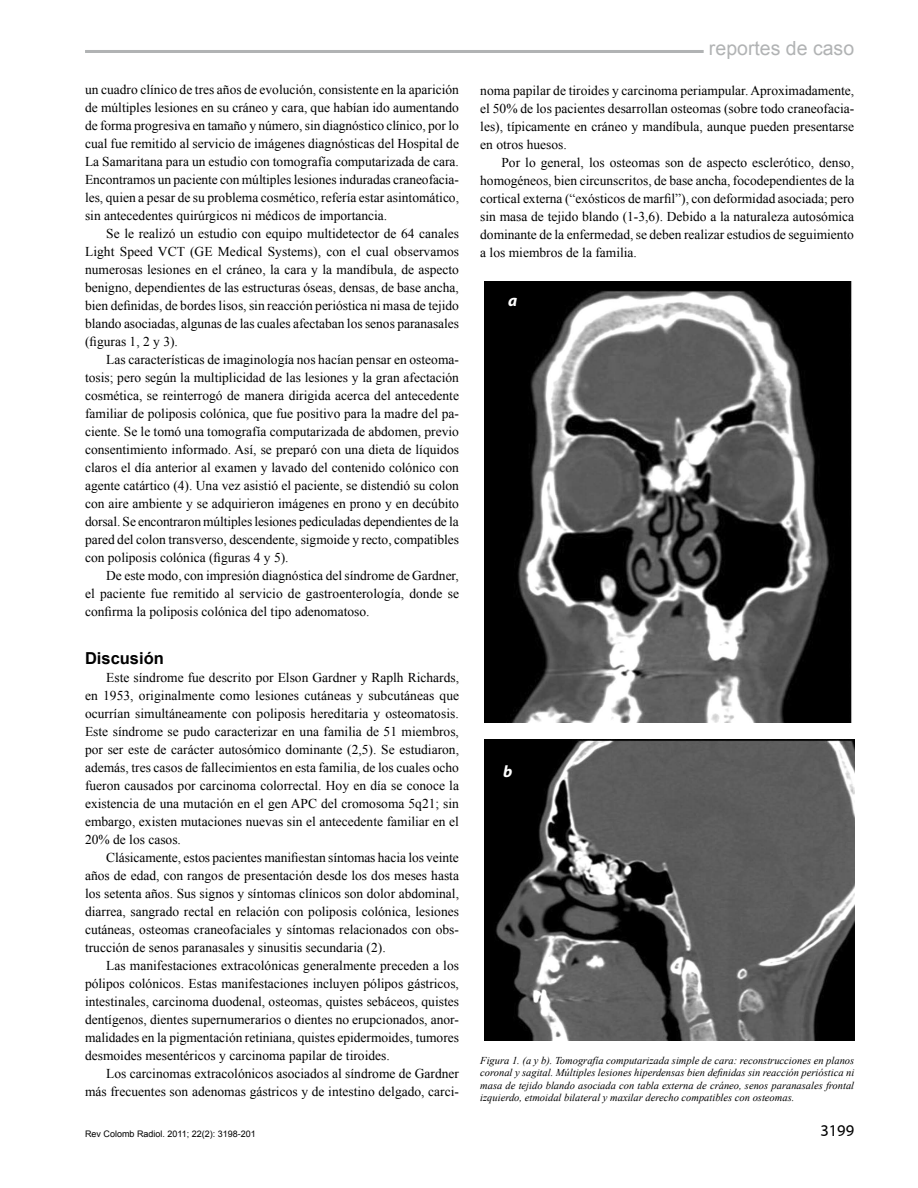
<style>
.page{position:relative;width:918px;height:1188px;background:#fff}
.page>*{position:absolute;margin:0;border:0;box-sizing:border-box;transform-origin:0 0}
.t1{font:19.5px "Arial";color:#b1b3b4}
.t2{font:700 16.5px "Arial";color:#000}
.t3{font:16.5px "Myriad";color:#000}
.t4{font:italic 700 16.5px "Myriad Pro";color:#fff}
.t5{font:13.5px/18px "Times New Roman";color:#000;text-align:justify}
.t6{font:italic 10.5px/12.6px "Times New Roman";color:#000;text-align:justify}
.t7{font:9px "Arial";color:#000}
</style>
<div class="page">
<hr style="left:85px;top:50px;width:619px;height:3px;background:#b1b3b4">
<img style="left:484px;top:281px;width:368px;height:441px">
<img style="left:484px;top:740px;width:370px;height:300px">
<p class="t5" style="left:85px;top:81px;width:376px">un cuadro clínico de tres años de evolución, consistente en la aparición de múltiples lesiones en su cráneo y cara, que habían ido aumentando de forma progresiva en tamaño y número, sin diagnóstico clínico, por lo cual fue remitido al servicio de imágenes diagnósticas del Hospital de La Samaritana para un estudio con tomografía computarizada de cara.<br>Encontramos un paciente con múltiples lesiones induradas craneofacia&shy;les, quien a pesar de su problema cosmético, refería estar asintomático, sin antecedentes quirúrgicos ni médicos de importancia.</p>
<p class="t5" style="left:85px;top:225px;width:376px;text-indent:21px">Se le realizó un estudio con equipo multidetector de 64 canales Light Speed VCT (GE Medical Systems), con el cual observamos numerosas lesiones en el cráneo, la cara y la mandíbula, de aspecto benigno, dependientes de las estructuras óseas, densas, de base ancha, bien definidas, de bordes lisos, sin reacción perióstica ni masa de tejido blando asociadas, algunas de las cuales afectaban los senos paranasales (figuras 1, 2 y 3).</p>
<p class="t5" style="left:85px;top:351px;width:376px;text-indent:21px">Las características de imaginología nos hacían pensar en osteoma&shy;tosis; pero según la multiplicidad de las lesiones y la gran afectación cosmética, se reinterrogó de manera dirigida acerca del antecedente familiar de poliposis colónica, que fue positivo para la madre del pa&shy;ciente. Se le tomó una tomografía computarizada de abdomen, previo consentimiento informado. Así, se preparó con una dieta de líquidos claros el día anterior al examen y lavado del contenido colónico con agente catártico (4). Una vez asistió el paciente, se distendió su colon con aire ambiente y se adquirieron imágenes en prono y en decúbito dorsal. Se encontraron múltiples lesiones pediculadas dependientes de la pared del colon transverso, descendente, sigmoide y recto, compatibles con poliposis colónica (figuras 4 y 5).</p>
<p class="t5" style="left:85px;top:567px;width:376px;text-indent:21px">De este modo, con impresión diagnóstica del síndrome de Gardner, el paciente fue remitido al servicio de gastroenterología, donde se confirma la poliposis colónica del tipo adenomatoso.</p>
<p class="t2" style="left:85px;top:648px;width:80px">Discusión</p>
<p class="t5" style="left:85px;top:669px;width:376px;text-indent:21px">Este síndrome fue descrito por Elson Gardner y Raplh Richards, en 1953, originalmente como lesiones cutáneas y subcutáneas que ocurrían simultáneamente con poliposis hereditaria y osteomatosis.<br>Este síndrome se pudo caracterizar en una familia de 51 miembros, por ser este de carácter autosómico dominante (2,5). Se estudiaron, además, tres casos de fallecimientos en esta familia, de los cuales ocho fueron causados por carcinoma colorrectal. Hoy en día se conoce la existencia de una mutación en el gen APC del cromosoma 5q21; sin embargo, existen mutaciones nuevas sin el antecedente familiar en el 20% de los casos.</p>
<p class="t5" style="left:85px;top:849px;width:376px;text-indent:21px">Clásicamente, estos pacientes manifiestan síntomas hacia los veinte años de edad, con rangos de presentación desde los dos meses hasta los setenta años. Sus signos y síntomas clínicos son dolor abdominal, diarrea, sangrado rectal en relación con poliposis colónica, lesiones cutáneas, osteomas craneofaciales y síntomas relacionados con obs&shy;trucción de senos paranasales y sinusitis secundaria (2).</p>
<p class="t5" style="left:85px;top:957px;width:376px;text-indent:21px">Las manifestaciones extracolónicas generalmente preceden a los pólipos colónicos. Estas manifestaciones incluyen pólipos gástricos, intestinales, carcinoma duodenal, osteomas, quistes sebáceos, quistes dentígenos, dientes supernumerarios o dientes no erupcionados, anor&shy;malidades en la pigmentación retiniana, quistes epidermoides, tumores desmoides mesentéricos y carcinoma papilar de tiroides.</p>
<p class="t5" style="left:85px;top:1065px;width:375px;text-align:right">Los carcinomas extracolónicos asociados al síndrome de Gardner más frecuentes son adenomas gástricos y de intestino delgado, carci-</p>
<p class="t7" style="left:85px;top:1128px;width:172px">Rev Colomb Radiol. 2011; 22(2): 3198-201</p>
<h1 class="t1" style="left:709px;top:36px;width:147px">reportes de caso</h1>
<p class="t5" style="left:480px;top:82px;width:376px">noma papilar de tiroides y carcinoma periampular. Aproximadamente, el 50% de los pacientes desarrollan osteomas (sobre todo craneofacia&shy;les), típicamente en cráneo y mandíbula, aunque pueden presentarse en otros huesos.</p>
<p class="t5" style="left:480px;top:154px;width:376px;text-indent:21px">Por lo general, los osteomas son de aspecto esclerótico, denso, homogéneos, bien circunscritos, de base ancha, focodependientes de la cortical externa (“exósticos de marfil”), con deformidad asociada; pero sin masa de tejido blando (1-3,6). Debido a la naturaleza autosómica dominante de la enfermedad, se deben realizar estudios de seguimiento a los miembros de la familia.</p>
<p class="t4" style="left:508px;top:290px;width:11px">a</p>
<p class="t4" style="left:503px;top:761px;width:11px">b</p>
<p class="t6" style="left:480px;top:1053px;width:376px">Figura 1. (a y b). Tomografía computarizada simple de cara: reconstrucciones en planos coronal y sagital. Múltiples lesiones hiperdensas bien definidas sin reacción perióstica ni masa de tejido blando asociada con tabla externa de cráneo, senos paranasales frontal izquierdo, etmoidal bilateral y maxilar derecho compatibles con osteomas.</p>
<p class="t3" style="left:820px;top:1122px;width:35px">3199</p>
</div>
